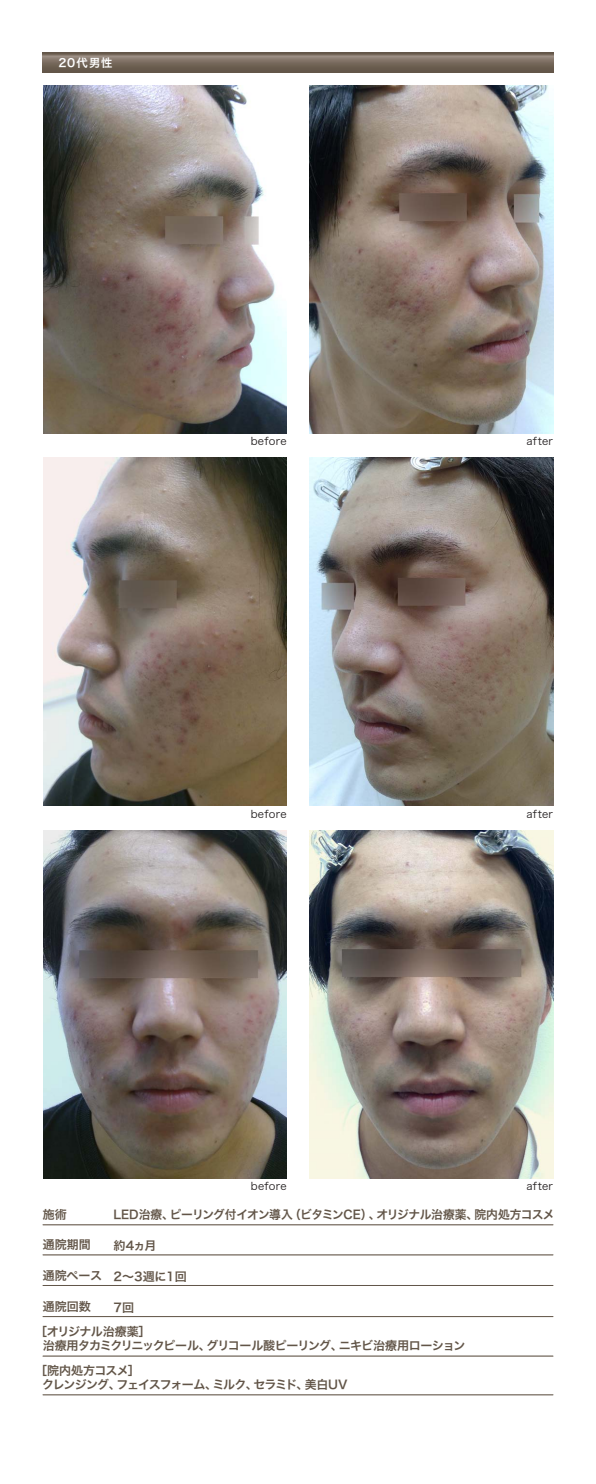
<style>
.page{position:relative;width:596px;height:1484px;background:#fff}
.page>*{position:absolute;margin:0;border:0;box-sizing:border-box;transform-origin:0 0}
.t1{font:12px/24.4px "Hira Kaku Pro W6";letter-spacing:-.045em;color:#625548}
.t2{font:12px/14px "Hira Kaku Pro W6";letter-spacing:-.07em;color:#625548}
.t3{font:12px "Hira Kaku Pro W6";letter-spacing:-.015em;color:#625548}
.t4{font:11.3px "Hira Kaku Pro W6";letter-spacing:.085em;color:#fff}
.t5{font:10.6px "Hira Kaku Pro W3";letter-spacing:.025em;color:#231f20}
</style>
<div class="page">
<div style="left:43px;top:53px;width:509px;height:20px;background:linear-gradient(to bottom,#998b80,#5f5244)"></div>
<img style="left:309px;top:86px;width:244px;height:347px">
<img style="left:43px;top:86px;width:244px;height:347px">
<img style="left:309px;top:458px;width:244px;height:348px">
<img style="left:43px;top:458px;width:244px;height:348px">
<hr style="left:43px;top:1224px;width:510px;height:1px;background:#625548">
<hr style="left:43px;top:1254px;width:510px;height:1px;background:#625548">
<hr style="left:43px;top:1285px;width:510px;height:1px;background:#625548">
<hr style="left:43px;top:1316px;width:510px;height:1px;background:#625548">
<hr style="left:43px;top:1355px;width:510px;height:1px;background:#625548">
<img style="left:309px;top:830px;width:244px;height:348px">
<img style="left:43px;top:830px;width:244px;height:348px">
<hr style="left:43px;top:1394px;width:510px;height:1px;background:#625548">
<p class="t4" style="left:58px;top:53px;width:56px">20代男性</p>
<p class="t5" style="left:250px;top:432px;width:37px">before</p>
<p class="t5" style="left:526px;top:432px;width:28px">after</p>
<p class="t5" style="left:250px;top:804px;width:37px">before</p>
<p class="t5" style="left:526px;top:804px;width:28px">after</p>
<p class="t5" style="left:251px;top:1177px;width:37px">before</p>
<p class="t5" style="left:526px;top:1177px;width:28px">after</p>
<p class="t1" style="left:43px;top:1202px;width:25px">施術</p>
<p class="t1" style="left:114px;top:1202px;width:442px">LED治療、ピーリング付イオン導入（ビタミンCE）、オリジナル治療薬、院内処方コスメ</p>
<p class="t1" style="left:43px;top:1232px;width:50px">通院期間</p>
<p class="t1" style="left:114px;top:1233px;width:44px">約4ヵ月</p>
<p class="t3" style="left:43px;top:1265px;width:145px">通院ペース 2～3週に1回</p>
<p class="t1" style="left:43px;top:1293px;width:49px">通院回数</p>
<p class="t1" style="left:35px;top:1294px;width:117px;text-indent:78px">7回<br>［オリジナル治療薬］</p>
<p class="t1" style="left:43px;top:1333px;width:424px">治療用タカミクリニックピール、グリコール酸ピーリング、ニキビ治療用ローション</p>
<p class="t2" style="left:42px;top:1363px;width:306px;text-indent:-7px">［院内処方コスメ］<br>クレンジング、フェイスフォーム、ミルク、セラミド、美白UV</p>
</div>
